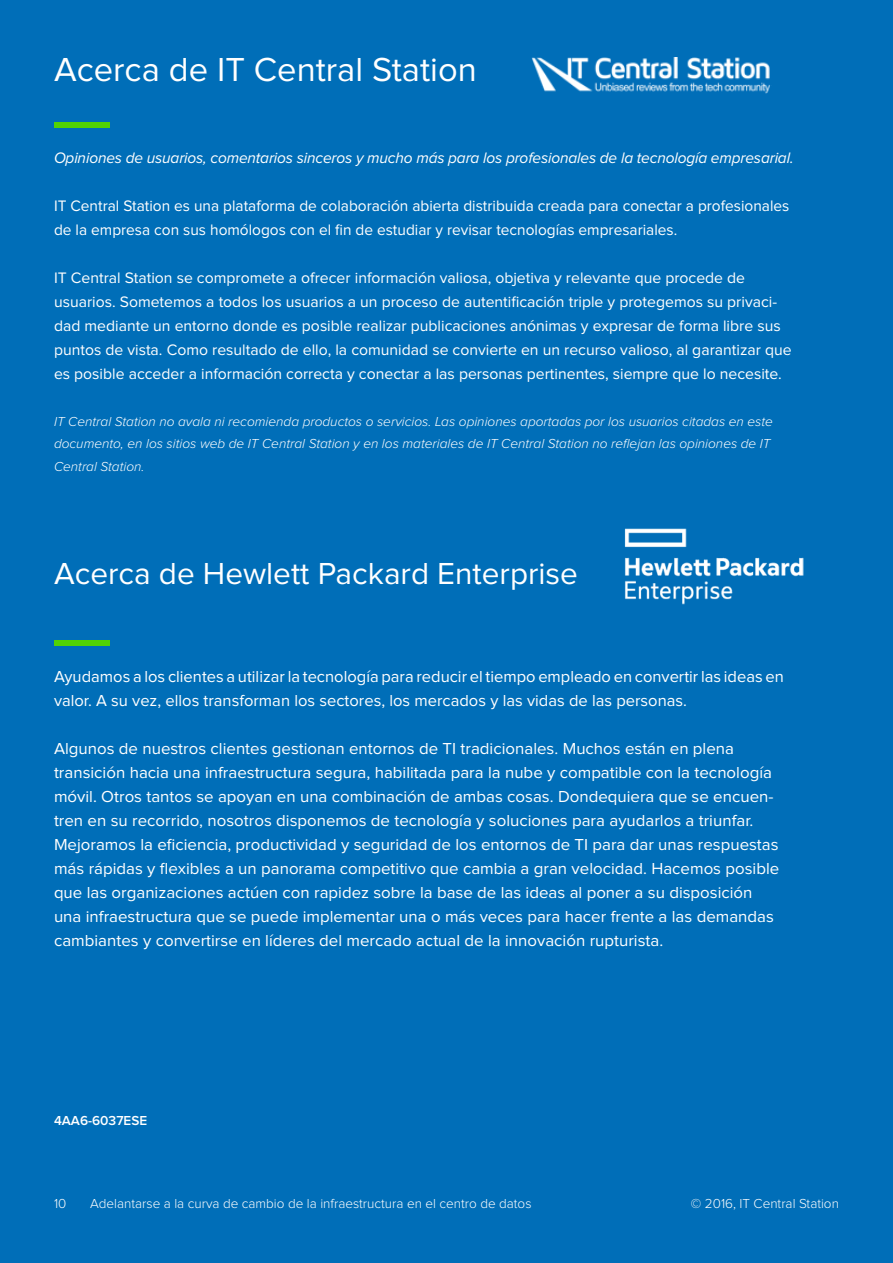
<style>
.page{position:relative;width:893px;height:1263px;background:#006eb8}
.page>*{position:absolute;margin:0;border:0;box-sizing:border-box;transform-origin:0 0}
.t1{font:34.5px "Proxima Nova";color:#fff}
.t2{font:31.5px "Proxima Nova";color:#fff}
.t3{font:16.5px/24px "Proxima Nova";color:#fff}
.t4{font:15.75px/24px "Proxima Nova";color:#fff}
.t5{font:italic 15.75px "Proxima Nova";letter-spacing:-.01em;color:#fff}
.t6{font:italic 300 13.5px/22.5px "Proxima Nova";color:#fff}
.t7{font:300 13.5px "Proxima Nova";color:#fff}
.t8{font:600 13.5px "Proxima Nova";color:#fff}
</style>
<div class="page">
<div style="left:54px;top:122px;width:55px;height:5px;background:#51d205"></div>
<img style="left:531px;top:58px;width:239px;height:36px">
<div style="left:54px;top:641px;width:55px;height:5px;background:#51d205"></div>
<img style="left:624px;top:528px;width:180px;height:76px">
<h1 class="t1" style="left:54px;top:54px;width:424px">Acerca de IT Central Station</h1>
<p class="t5" style="left:54px;top:151px;width:741px">Opiniones de usuarios, comentarios sinceros y mucho más para los profesionales de la tecnología empresarial.</p>
<p class="t4" style="left:54px;top:195px;width:737px">IT Central Station es una plataforma de colaboración abierta distribuida creada para conectar a profesionales de la empresa con sus homólogos con el fin de estudiar y revisar tecnologías empresariales.</p>
<p class="t4" style="left:54px;top:267px;width:739px">IT Central Station se compromete a ofrecer información valiosa, objetiva y relevante que procede de usuarios. Sometemos a todos los usuarios a un proceso de autentificación triple y protegemos su privaci&shy;dad mediante un entorno donde es posible realizar publicaciones anónimas y expresar de forma libre sus puntos de vista. Como resultado de ello, la comunidad se convierte en un recurso valioso, al garantizar que es posible acceder a información correcta y conectar a las personas pertinentes, siempre que lo necesite.</p>
<p class="t6" style="left:54px;top:411px;width:720px">IT Central Station no avala ni recomienda productos o servicios. Las opiniones aportadas por los usuarios citadas en este documento, en los sitios web de IT Central Station y en los materiales de IT Central Station no reflejan las opiniones de IT<br>Central Station.</p>
<h2 class="t2" style="left:54px;top:559px;width:525px">Acerca de Hewlett Packard Enterprise</h2>
<p class="t3" style="left:54px;top:665px;width:731px">Ayudamos a los clientes a utilizar la tecnología para reducir el tiempo empleado en convertir las ideas en valor. A su vez, ellos transforman los sectores, los mercados y las vidas de las personas.</p>
<p class="t3" style="left:54px;top:737px;width:727px">Algunos de nuestros clientes gestionan entornos de TI tradicionales. Muchos están en plena transición hacia una infraestructura segura, habilitada para la nube y compatible con la tecnología móvil. Otros tantos se apoyan en una combinación de ambas cosas. Dondequiera que se encuen&shy;tren en su recorrido, nosotros disponemos de tecnología y soluciones para ayudarlos a triunfar.<br>Mejoramos la eficiencia, productividad y seguridad de los entornos de TI para dar unas respuestas más rápidas y flexibles a un panorama competitivo que cambia a gran velocidad. Hacemos posible que las organizaciones actúen con rapidez sobre la base de las ideas al poner a su disposición una infraestructura que se puede implementar una o más veces para hacer frente a las demandas cambiantes y convertirse en líderes del mercado actual de la innovación rupturista.</p>
<p class="t8" style="left:54px;top:1115px;width:95px">4AA6-6037ESE</p>
<p class="t7" style="left:54px;top:1197px;width:14px">10</p>
<p class="t7" style="left:90px;top:1197px;width:443px">Adelantarse a la curva de cambio de la infraestructura en el centro de datos</p>
<p class="t7" style="left:691px;top:1197px;width:150px">© 2016, IT Central Station</p>
</div>
